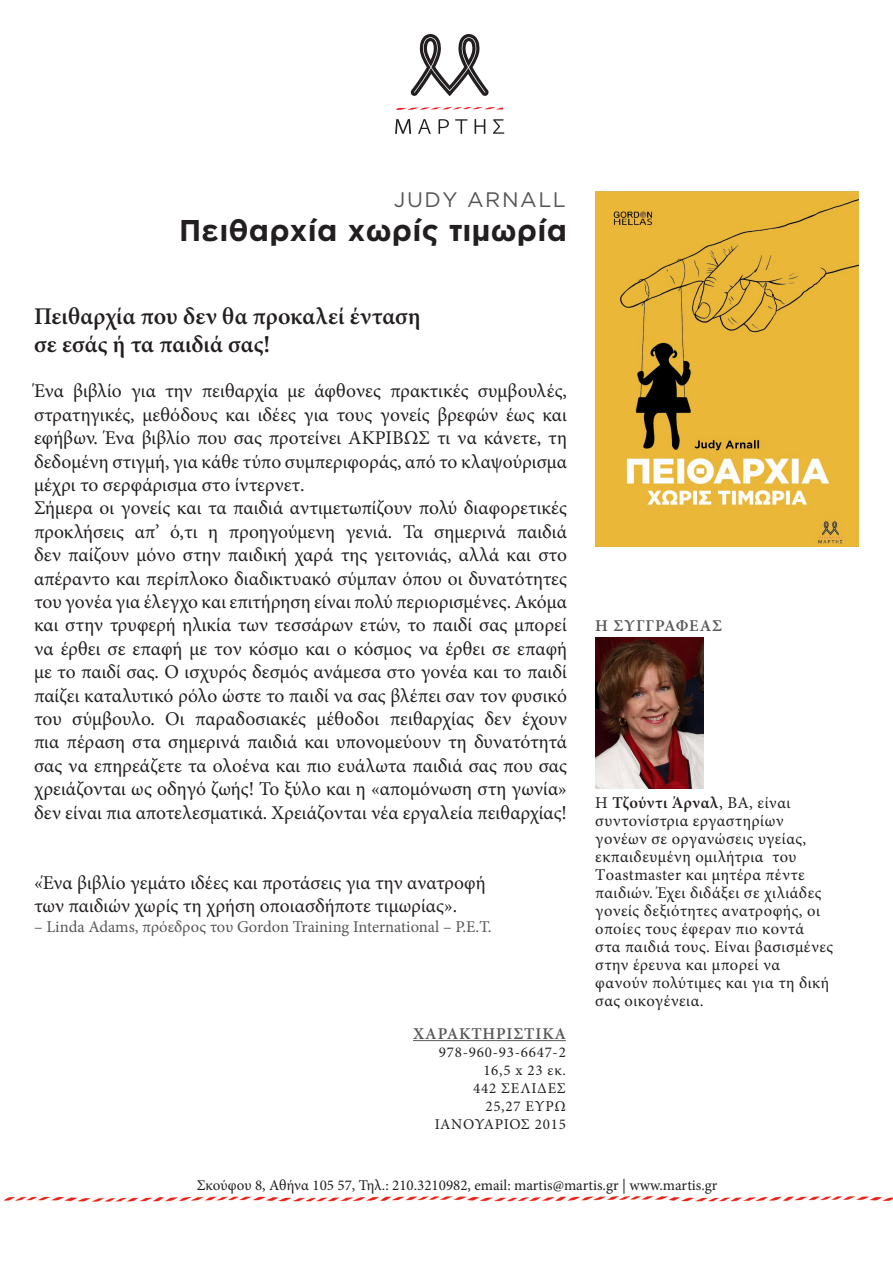
<style>
.page{position:relative;width:893px;height:1263px;background:#fff}
.page>*{position:absolute;margin:0;border:0;box-sizing:border-box;transform-origin:0 0}
.t1{font:700 30px "Gotham";letter-spacing:.01em;color:#231f20}
.t2{font:600 24px/28.8px "Minion Pro";color:#231f20}
.t3{font:21px "Gotham";letter-spacing:.075em;color:#545557}
.t4{font:19.5px/23.4px "Minion Pro";color:#231f20}
.t5{font:16.5px/18px "Minion Pro";letter-spacing:.025em;color:#231f20}
.t6{font:16.5px "Minion Pro";letter-spacing:-.005em;color:#57585a}
.t7{font:600 16.5px "Minion Pro";letter-spacing:.05em;color:#57585a}
.t8{font:15px "Minion Pro";letter-spacing:.01em;color:#231f20}
.t9{font:15px/18px "Minion Pro";letter-spacing:.05em;color:#231f20;text-align:right}
.s1{font-weight:600}
</style>
<div class="page">
<hr style="left:413px;top:1040px;width:153px;height:1px;background:#57585a">
<svg style="left:395px;top:119px;width:16px;height:15px"></svg>
<svg style="left:418px;top:119px;width:13px;height:15px"></svg>
<svg style="left:439px;top:119px;width:10px;height:15px"></svg>
<svg style="left:455px;top:119px;width:12px;height:15px"></svg>
<svg style="left:475px;top:119px;width:10px;height:15px"></svg>
<svg style="left:493px;top:119px;width:11px;height:15px"></svg>
<svg style="left:396px;top:107px;width:107px;height:3px"></svg>
<svg style="left:410px;top:34px;width:79px;height:62px"></svg>
<img style="left:4px;top:1197px;width:889px;height:4px">
<img style="left:595px;top:191px;width:264px;height:355px">
<img style="left:595px;top:637px;width:109px;height:151px">
<p class="t3" style="left:394px;top:188px;width:174px">JUDY ARNALL</p>
<h1 class="t1" style="left:179px;top:213px;width:389px">Πειθαρχία χωρίς τιμωρία</h1>
<p class="t2" style="left:34px;top:301px;width:388px">Πειθαρχία που δεν θα προκαλεί ένταση σε εσάς ή τα παιδιά σας!</p>
<p class="t4" style="left:34px;top:380px;width:534px">Ένα βιβλίο για την πειθαρχία με άφθονες πρακτικές συμβουλές, στρατηγικές, μεθόδους και ιδέες για τους γονείς βρεφών έως και εφήβων. Ένα βιβλίο που σας προτείνει ΑΚΡΙΒΩΣ τι να κάνετε, τη δεδομένη στιγμή, για κάθε τύπο συμπεριφοράς, από το κλαψούρισμα μέχρι το σερφάρισμα στο ίντερνετ.<br>Σήμερα οι γονείς και τα παιδιά αντιμετωπίζουν πολύ διαφορετικές προκλήσεις απ’ ό,τι η προηγούμενη γενιά. Τα σημερινά παιδιά δεν παίζουν μόνο στην παιδική χαρά της γειτονιάς, αλλά και στο απέραντο και περίπλοκο διαδικτυακό σύμπαν όπου οι δυνατότητες του γονέα για έλεγχο και επιτήρηση είναι πολύ περιορισμένες. Ακόμα και στην τρυφερή ηλικία των τεσσάρων ετών, το παιδί σας μπορεί να έρθει σε επαφή με τον κόσμο και ο κόσμος να έρθει σε επαφή με το παιδί σας. Ο ισχυρός δεσμός ανάμεσα στο γονέα και το παιδί παίζει καταλυτικό ρόλο ώστε το παιδί να σας βλέπει σαν τον φυσικό του σύμβουλο. Οι παραδοσιακές μέθοδοι πειθαρχίας δεν έχουν πια πέραση στα σημερινά παιδιά και υπονομεύουν τη δυνατότητά σας να επηρεάζετε τα ολοένα και πιο ευάλωτα παιδιά σας που σας χρειάζονται ως οδηγό ζωής! Το ξύλο και η «απομόνωση στη γωνία» δεν είναι πια αποτελεσματικά. Χρειάζονται νέα εργαλεία πειθαρχίας!</p>
<p class="t4" style="left:34px;top:871px;width:453px">«Ένα βιβλίο γεμάτο ιδέες και προτάσεις για την ανατροφή των παιδιών χωρίς τη χρήση οποιασδήποτε τιμωρίας».</p>
<p class="t6" style="left:34px;top:916px;width:459px">– Linda Adams, πρόεδρος του Gordon Training International – P.E.T.</p>
<p class="t7" style="left:413px;top:1022px;width:154px">ΧΑΡΑΚΤΗΡΙΣΤΙΚΑ</p>
<p class="t9" style="left:435px;top:1043px;width:133px">978-960-93-6647-2<br>16,5 x 23 εκ.<br>442 ΣΕΛΙΔΕΣ<br>25,27 ΕΥΡΩ<br>ΙΑΝΟΥΑΡΙΟΣ 2015</p>
<p class="t7" style="left:595px;top:614px;width:128px">H ΣΥΓΓΡΑΦΕΑΣ</p>
<p class="t5" style="left:595px;top:794px;width:239px">Η <span class="s1">Τζούντι Άρναλ</span>, ΒΑ, είναι συντονίστρια εργαστηρίων γονέων σε οργανώσεις υγείας, εκπαιδευμένη ομιλήτρια του<br>Τoastmaster και μητέρα πέντε παιδιών. Έχει διδάξει σε χιλιάδες γονείς δεξιότητες ανατροφής, οι οποίες τους έφεραν πιο κοντά στα παιδιά τους. Είναι βασισμένες στην έρευνα και μπορεί να φανούν πολύτιμες και για τη δική σας οικογένεια.</p>
<p class="t8" style="left:197px;top:1175px;width:522px">Σκούφου 8, Αθήνα 105 57, Τηλ.: 210.3210982, email: martis@martis.gr | www.martis.gr</p>
</div>
